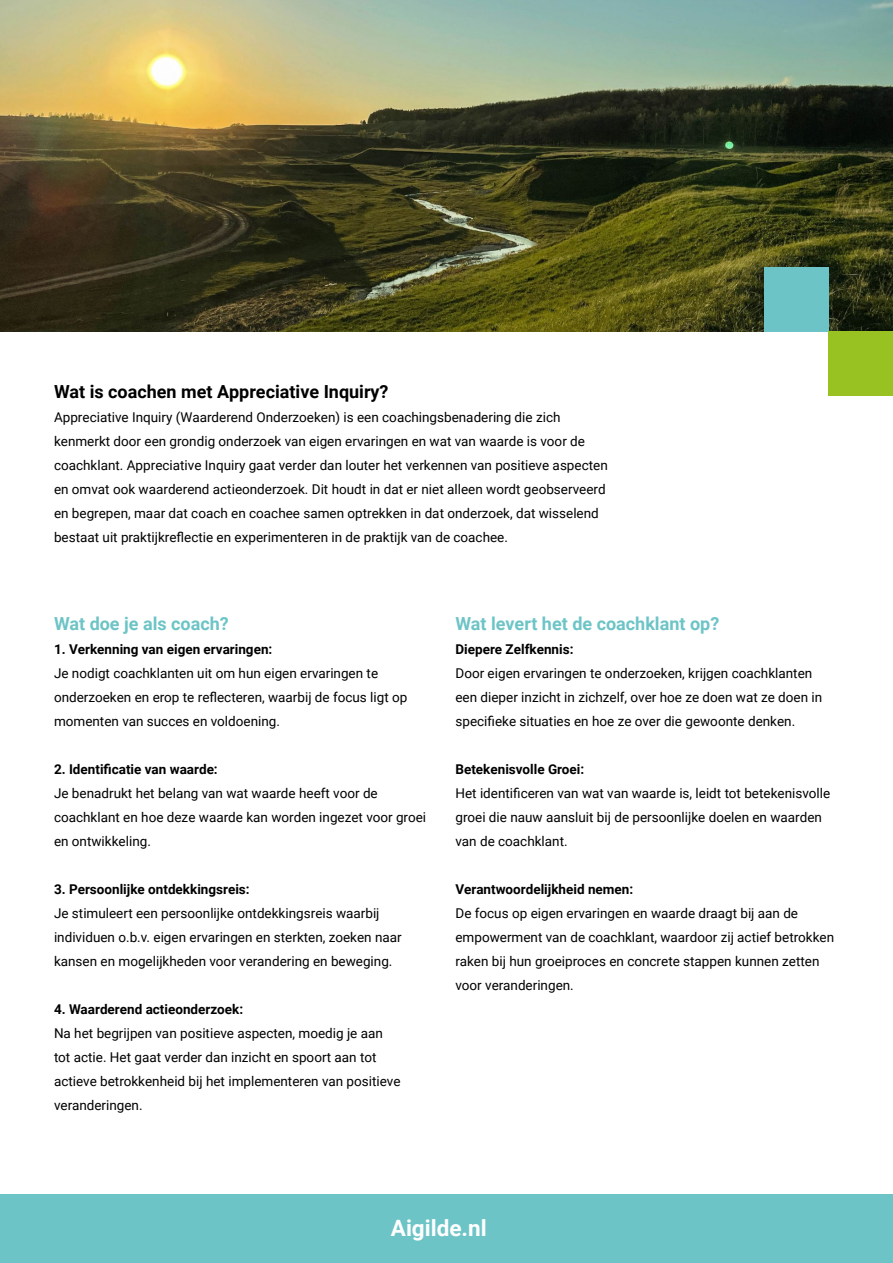
<style>
.page{position:relative;width:893px;height:1263px;background:#fff}
.page>*{position:absolute;margin:0;border:0;box-sizing:border-box;transform-origin:0 0}
.t1{font:700 22.5px "Roboto";color:#fff}
.t2{font:700 18px "Roboto";color:#6dc4c6}
.t3{font:700 18px "Roboto";color:#000}
.t4{font:13.5px/24px "Roboto";color:#000}
.t5{font:700 13.5px "Roboto";color:#000}
</style>
<div class="page">
<img style="left:0;top:0;width:893px;height:331px">
<div style="left:765px;top:267px;width:64px;height:64px;background:#6dc4c6"></div>
<div style="left:829px;top:331px;width:64px;height:64px;background:#98c222"></div>
<div style="left:0;top:1195px;width:893px;height:68px;background:#6dc4c6"></div>
<h2 class="t3" style="left:54px;top:379px;width:336px">Wat is coachen met Appreciative Inquiry?</h2>
<p class="t4" style="left:54px;top:404px;width:555px">Appreciative Inquiry (Waarderend Onderzoeken) is een coachingsbenadering die zich kenmerkt door een grondig onderzoek van eigen ervaringen en wat van waarde is voor de coachklant. Appreciative Inquiry gaat verder dan louter het verkennen van positieve aspecten en omvat ook waarderend actieonderzoek. Dit houdt in dat er niet alleen wordt geobserveerd en begrepen, maar dat coach en coachee samen optrekken in dat onderzoek, dat wisselend bestaat uit praktijkreflectie en experimenteren in de praktijk van de coachee.</p>
<h2 class="t2" style="left:54px;top:611px;width:176px">Wat doe je als coach?</h2>
<p class="t5" style="left:54px;top:640px;width:220px">1. Verkenning van eigen ervaringen:</p>
<p class="t4" style="left:54px;top:661px;width:355px">Je nodigt coachklanten uit om hun eigen ervaringen te onderzoeken en erop te reflecteren, waarbij de focus ligt op momenten van succes en voldoening.</p>
<p class="t5" style="left:54px;top:760px;width:165px">2. Identificatie van waarde:</p>
<p class="t4" style="left:54px;top:781px;width:374px">Je benadrukt het belang van wat waarde heeft voor de coachklant en hoe deze waarde kan worden ingezet voor groei en ontwikkeling.</p>
<p class="t5" style="left:54px;top:880px;width:197px">3. Persoonlijke ontdekkingsreis:</p>
<p class="t4" style="left:54px;top:901px;width:349px">Je stimuleert een persoonlijke ontdekkingsreis waarbij individuen o.b.v. eigen ervaringen en sterkten, zoeken naar kansen en mogelijkheden voor verandering en beweging.</p>
<p class="t5" style="left:54px;top:1000px;width:191px">4. Waarderend actieonderzoek:</p>
<p class="t4" style="left:54px;top:1021px;width:348px">Na het begrijpen van positieve aspecten, moedig je aan tot actie. Het gaat verder dan inzicht en spoort aan tot actieve betrokkenheid bij het implementeren van positieve veranderingen.</p>
<h2 class="t2" style="left:455px;top:611px;width:265px">Wat levert het de coachklant op?</h2>
<p class="t5" style="left:455px;top:640px;width:120px">Diepere Zelfkennis:</p>
<p class="t4" style="left:455px;top:661px;width:368px">Door eigen ervaringen te onderzoeken, krijgen coachklanten een dieper inzicht in zichzelf, over hoe ze doen wat ze doen in specifieke situaties en hoe ze over die gewoonte denken.</p>
<p class="t5" style="left:455px;top:760px;width:130px">Betekenisvolle Groei:</p>
<p class="t4" style="left:455px;top:781px;width:376px">Het identificeren van wat van waarde is, leidt tot betekenisvolle groei die nauw aansluit bij de persoonlijke doelen en waarden van de coachklant.</p>
<p class="t5" style="left:455px;top:880px;width:179px">Verantwoordelijkheid nemen:</p>
<p class="t4" style="left:455px;top:901px;width:380px">De focus op eigen ervaringen en waarde draagt bij aan de empowerment van de coachklant, waardoor zij actief betrokken raken bij hun groeiproces en concrete stappen kunnen zetten voor veranderingen.</p>
<h1 class="t1" style="left:391px;top:1212px;width:97px">Aigilde.nl</h1>
</div>
